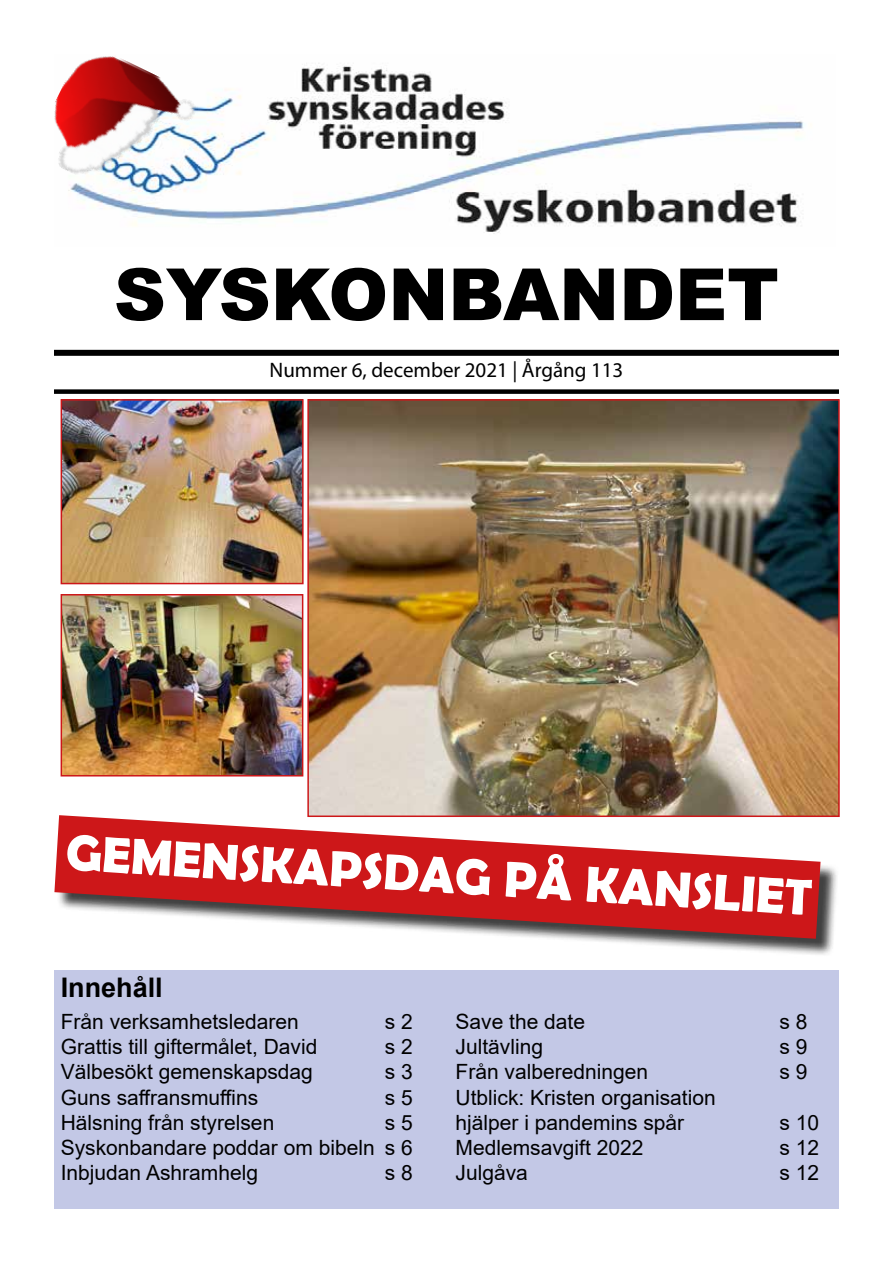
<style>
.page{position:relative;width:893px;height:1263px;background:#fff}
.page>*{position:absolute;margin:0;border:0;box-sizing:border-box;transform-origin:0 0}
.t1{font:900 72px "Arial";color:#000}
.t2{font:700 51px "Berlin Sans FB Demi";color:#fff}
.t3{font:700 27px "Arial";color:#000}
.t4{font:21px/25.2px "Arial";color:#000;text-align:justify}
.t5{font:21px "Myriad Pro";color:#000}
</style>
<div class="page">
<img style="left:310px;top:402px;width:527px;height:412px">
<div style="left:307px;top:399px;width:533px;height:418px;border:2px solid #cd1719"></div>
<img style="left:125px;top:63px;width:680px;height:171px">
<div style="left:54px;top:350px;width:785px;height:6px;background:#000"></div>
<div style="left:54px;top:389px;width:785px;height:5px;background:#000"></div>
<div style="left:54px;top:971px;width:785px;height:238px;background:#c3c8e6"></div>
<div style="left:57px;top:818px;width:782px;height:139px;background:#000;opacity:.75"></div>
<svg style="left:54px;top:815px;width:766px;height:124px;fill:#cd1719"></svg>
<img style="left:64px;top:402px;width:237px;height:179px">
<div style="left:61px;top:399px;width:243px;height:185px;border:2px solid #cd1719"></div>
<img style="left:64px;top:597px;width:236px;height:176px">
<div style="left:61px;top:594px;width:242px;height:182px;border:2px solid #cd1719"></div>
<img style="left:54px;top:56px;width:148px;height:154px">
<h1 class="t1" style="left:114px;top:242px;width:667px">SYSKONBANDET</h1>
<p class="t5" style="left:270px;top:357px;width:355px">Nummer 6, december 2021 | Årgång 113</p>
<h2 class="t2" style="left:68px;top:819px;width:748px;rotate:4deg">GEMENSKAPSDAG PÅ KANSLIET</h2>
<p class="t3" style="left:61px;top:968px;width:104px">Innehåll</p>
<p class="t4" style="left:61px;top:1009px;width:240px">Från verksamhetsledaren</p>
<p class="t4" style="left:385px;top:1009px;width:30px">s 2</p>
<p class="t4" style="left:61px;top:1034px;width:258px">Grattis till giftermålet, David</p>
<p class="t4" style="left:385px;top:1034px;width:30px">s 2</p>
<p class="t4" style="left:61px;top:1059px;width:254px">Välbesökt gemenskapsdag</p>
<p class="t4" style="left:385px;top:1059px;width:30px">s 3</p>
<p class="t4" style="left:61px;top:1084px;width:199px">Guns saffransmuffins</p>
<p class="t4" style="left:385px;top:1084px;width:30px">s 5</p>
<p class="t4" style="left:61px;top:1110px;width:215px">Hälsning från styrelsen</p>
<p class="t4" style="left:61px;top:1110px;width:354px;text-indent:324px">s 5<br>Syskonbandare poddar om bibeln s 6<br>Inbjudan Ashramhelg</p>
<p class="t4" style="left:385px;top:1160px;width:30px">s 8</p>
<p class="t4" style="left:455px;top:1009px;width:131px">Save the date</p>
<p class="t4" style="left:779px;top:1009px;width:30px">s 8</p>
<p class="t4" style="left:455px;top:1034px;width:89px">Jultävling</p>
<p class="t4" style="left:779px;top:1034px;width:30px">s 9</p>
<p class="t4" style="left:455px;top:1059px;width:194px">Från valberedningen</p>
<p class="t4" style="left:779px;top:1059px;width:30px">s 9</p>
<p class="t4" style="left:455px;top:1084px;width:262px">Utblick: Kristen organisation hjälper i pandemins spår</p>
<p class="t4" style="left:779px;top:1110px;width:41px">s 10</p>
<p class="t4" style="left:455px;top:1135px;width:189px">Medlemsavgift 2022</p>
<p class="t4" style="left:779px;top:1135px;width:41px">s 12</p>
<p class="t4" style="left:455px;top:1160px;width:74px">Julgåva</p>
<p class="t4" style="left:779px;top:1160px;width:41px">s 12</p>
</div>
